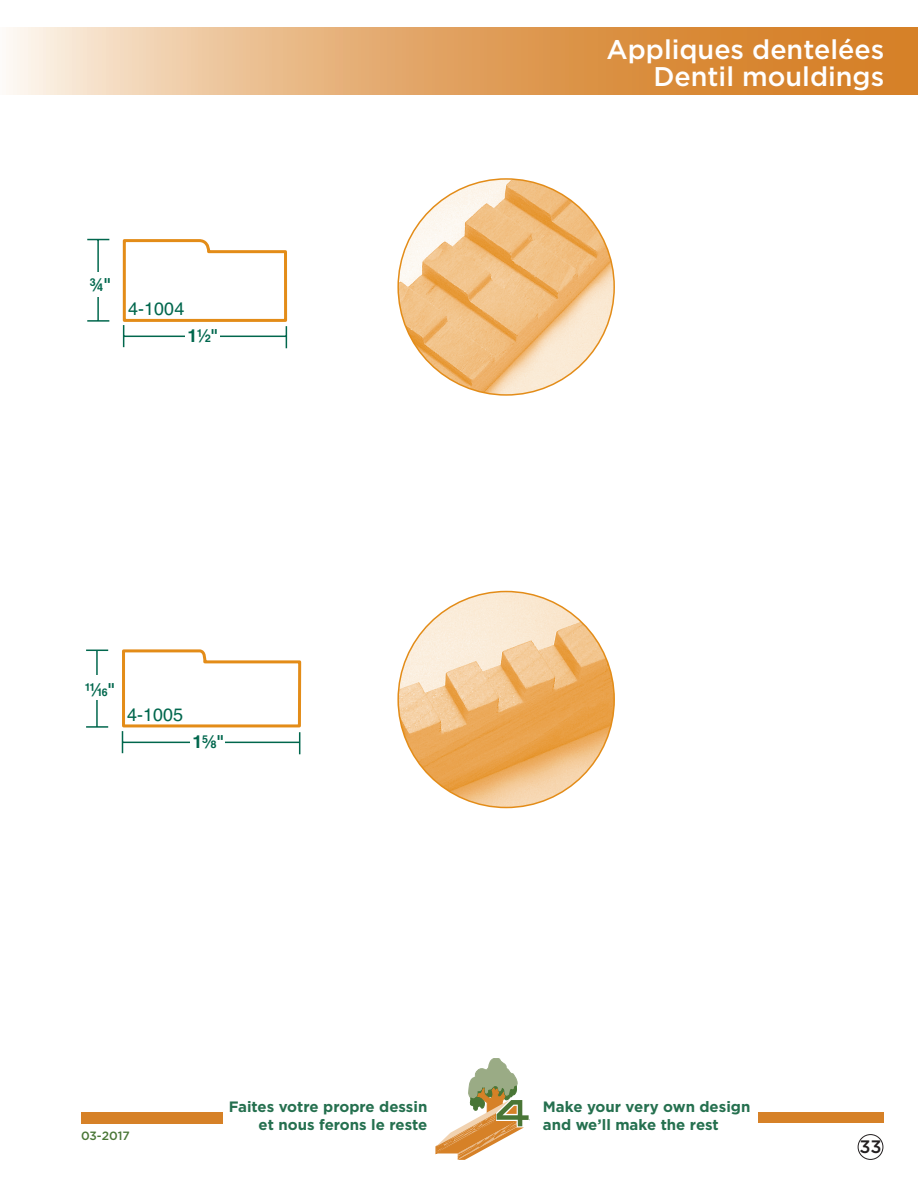
<style>
.page{position:relative;width:918px;height:1188px;background:#fff}
.page>*{position:absolute;margin:0;border:0;box-sizing:border-box;transform-origin:0 0}
.t1{font:500 27px/27px "Gotham";color:#fff;text-align:right}
.t2{font:700 18px "Helv FB";color:#01674d}
.t3{font:18px "Helvetica";color:#01674d}
.t4{font:500 18px "Gotham";color:#231f20}
.t5{font:700 15px/18px "Gotham";color:#25704f;text-align:right}
.t6{font:500 12px "Gotham";color:#497636}
.s1{font-family:"Helvetica"}
</style>
<div class="page">
<svg style="left:436px;top:1058px;width:94px;height:102px"></svg>
<div style="left:81px;top:1112px;width:142px;height:12px;background:#d68127"></div>
<div style="left:759px;top:1113px;width:125px;height:10px;background:#d68127"></div>
<svg style="left:6px;top:27px;width:912px;height:67px;background:#e3a96c"></svg>
<div style="left:858px;top:1134px;width:25px;height:26px;border:1px solid #231f20;border-radius:50%"></div>
<hr style="left:97px;top:240px;width:2px;height:81px;background:#01674d">
<svg style="left:87px;top:239px;width:22px;height:1px"></svg>
<hr style="left:87px;top:320px;width:22px;height:2px;background:#01674d">
<div style="left:81px;top:272px;width:37px;height:24px;background:#fff"></div>
<svg style="left:122px;top:239px;width:166px;height:109px"></svg>
<hr style="left:96px;top:650px;width:2px;height:77px;background:#01674d">
<svg style="left:86px;top:650px;width:22px;height:1px"></svg>
<hr style="left:86px;top:726px;width:22px;height:2px;background:#01674d">
<div style="left:81px;top:676px;width:36px;height:24px;background:#fff"></div>
<svg style="left:121px;top:649px;width:181px;height:105px"></svg>
<img style="left:398px;top:179px;width:216px;height:216px;border-radius:108px">
<img style="left:398px;top:592px;width:216px;height:216px;border-radius:108px">
<p class="t2" style="left:90px;top:274px;width:22px">#/4”</p>
<p class="t3" style="left:128px;top:295px;width:58px">4-1004</p>
<p class="t2" style="left:187px;top:325px;width:31px"><span class="s1">1</span>!/2”</p>
<p class="t2" style="left:86px;top:679px;width:30px">!!/16”</p>
<p class="t3" style="left:127px;top:701px;width:58px">4-1005</p>
<p class="t2" style="left:193px;top:731px;width:32px"><span class="s1">1</span>%/8”</p>
<h1 class="t1" style="left:607px;top:35px;width:279px">Appliques dentelées<br>Dentil mouldings</h1>
<p class="t6" style="left:81px;top:1129px;width:50px">03-2017</p>
<p class="t5" style="left:229px;top:1098px;width:200px">Faites votre propre dessin et nous ferons le reste</p>
<p class="t5" style="left:543px;top:1098px;width:209px;text-align:left">Make your very own design and we’ll make the rest</p>
<p class="t4" style="left:859px;top:1136px;width:24px">33</p>
</div>
